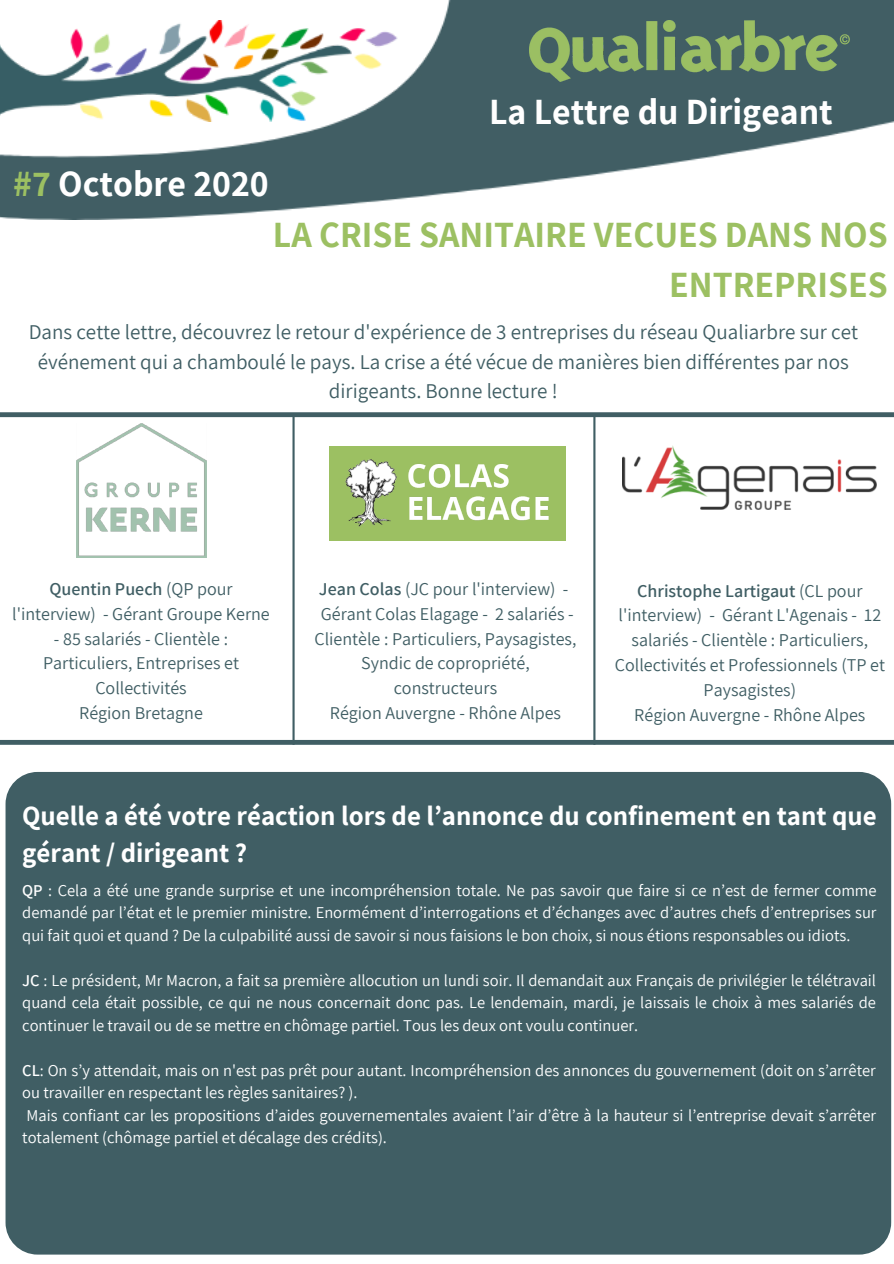
<style>
.page{position:relative;width:894px;height:1264px;background:#fff}
.page>*{position:absolute;margin:0;border:0;box-sizing:border-box;transform-origin:0 0}
.t1{font:700 36px/49.5px "Assistant";color:#9cc062;text-align:right}
.t2{font:700 36px "Assistant";color:#fff}
.t3{font:700 27px/37.2px "Assistant";color:#fff}
.t4{font:21px/29.2px "Assistant";color:#405e64;text-align:center}
.t5{font:18px/24.8px "Assistant";color:#405e64;text-align:center}
.t6{font:16.5px/22.5px "Assistant";color:#fff;text-align:justify}
.s1{color:#9cc062}
.s2{font-weight:600}
</style>
<div class="page">
<svg style="left:0;top:412px;width:893px;height:332px"></svg>
<img style="left:0;top:0;width:893px;height:219px">
<img style="left:0;top:20px;width:549px;height:102px">
<img style="left:529px;top:20px;width:320px;height:61px">
<div style="left:328px;top:446px;width:237px;height:94px;background:#9cc062"></div>
<div style="left:6px;top:772px;width:884px;height:482px;background:#405e64"></div>
<img style="left:74px;top:423px;width:134px;height:134px">
<img style="left:345px;top:459px;width:203px;height:68px">
<img style="left:622px;top:446px;width:254px;height:63px">
<svg style="left:292px;top:416px;width:2px;height:328px"></svg>
<svg style="left:593px;top:416px;width:2px;height:328px"></svg>
<h1 class="t2" style="left:489px;top:87px;width:345px">La Lettre du Dirigeant</h1>
<h1 class="t2" style="left:13px;top:159px;width:257px"><span class="s1">#7</span> Octobre 2020</h1>
<h1 class="t1" style="left:273px;top:209px;width:616px">LA CRISE SANITAIRE VECUES DANS NOS<br>ENTREPRISES</h1>
<p class="t4" style="left:29px;top:317px;width:830px">Dans cette lettre, découvrez le retour d'expérience de 3 entreprises du réseau Qualiarbre sur cet événement qui a chamboulé le pays. La crise a été vécue de manières bien différentes par nos dirigeants. Bonne lecture !</p>
<p class="t5" style="left:12px;top:576px;width:259px"><span class="s2">Quentin Puech</span> (QP pour l'interview) - Gérant Groupe Kerne</p>
<p class="t5" style="left:43px;top:625px;width:197px">- 85 salariés - Clientèle :<br>Particuliers, Entreprises et<br>Collectivités<br>Région Bretagne</p>
<p class="t5" style="left:314px;top:576px;width:263px"><span class="s2">Jean Colas</span> (JC pour l'interview) -<br>Gérant Colas Elagage - 2 salariés -<br>Clientèle : Particuliers, Paysagistes,<br>Syndic de copropriété, constructeurs<br>Région Auvergne - Rhône Alpes</p>
<p class="t5" style="left:614px;top:577px;width:271px"><span class="s2">Christophe Lartigaut</span> (CL pour l'interview) - Gérant L'Agenais - 12 salariés - Clientèle : Particuliers,<br>Collectivités et Professionnels (TP et<br>Paysagistes)<br>Région Auvergne - Rhône Alpes</p>
<h2 class="t3" style="left:22px;top:796px;width:855px">Quelle a été votre réaction lors de l’annonce du confinement en tant que gérant / dirigeant ?</h2>
<p class="t6" style="left:22px;top:878px;width:855px"><span class="s2">QP</span> : Cela a été une grande surprise et une incompréhension totale. Ne pas savoir que faire si ce n’est de fermer comme demandé par l’état et le premier ministre. Enormément d’interrogations et d’échanges avec d’autres chefs d’entreprises sur qui fait quoi et quand ? De la culpabilité aussi de savoir si nous faisions le bon choix, si nous étions responsables ou idiots.</p>
<p class="t6" style="left:22px;top:968px;width:855px"><span class="s2">JC</span> : Le président, Mr Macron, a fait sa première allocution un lundi soir. Il demandait aux Français de privilégier le télétravail quand cela était possible, ce qui ne nous concernait donc pas. Le lendemain, mardi, je laissais le choix à mes salariés de continuer le travail ou de se mettre en chômage partiel. Tous les deux ont voulu continuer.</p>
<p class="t6" style="left:22px;top:1058px;width:855px;text-align:left"><span class="s2">CL</span>: On s’y attendait, mais on n'est pas prêt pour autant. Incompréhension des annonces du gouvernement (doit on s’arrêter ou travailler en respectant les règles sanitaires? ).<br>Mais confiant car les propositions d’aides gouvernementales avaient l’air d’être à la hauteur si l’entreprise devait s’arrêter totalement (chômage partiel et décalage des crédits).</p>
</div>
